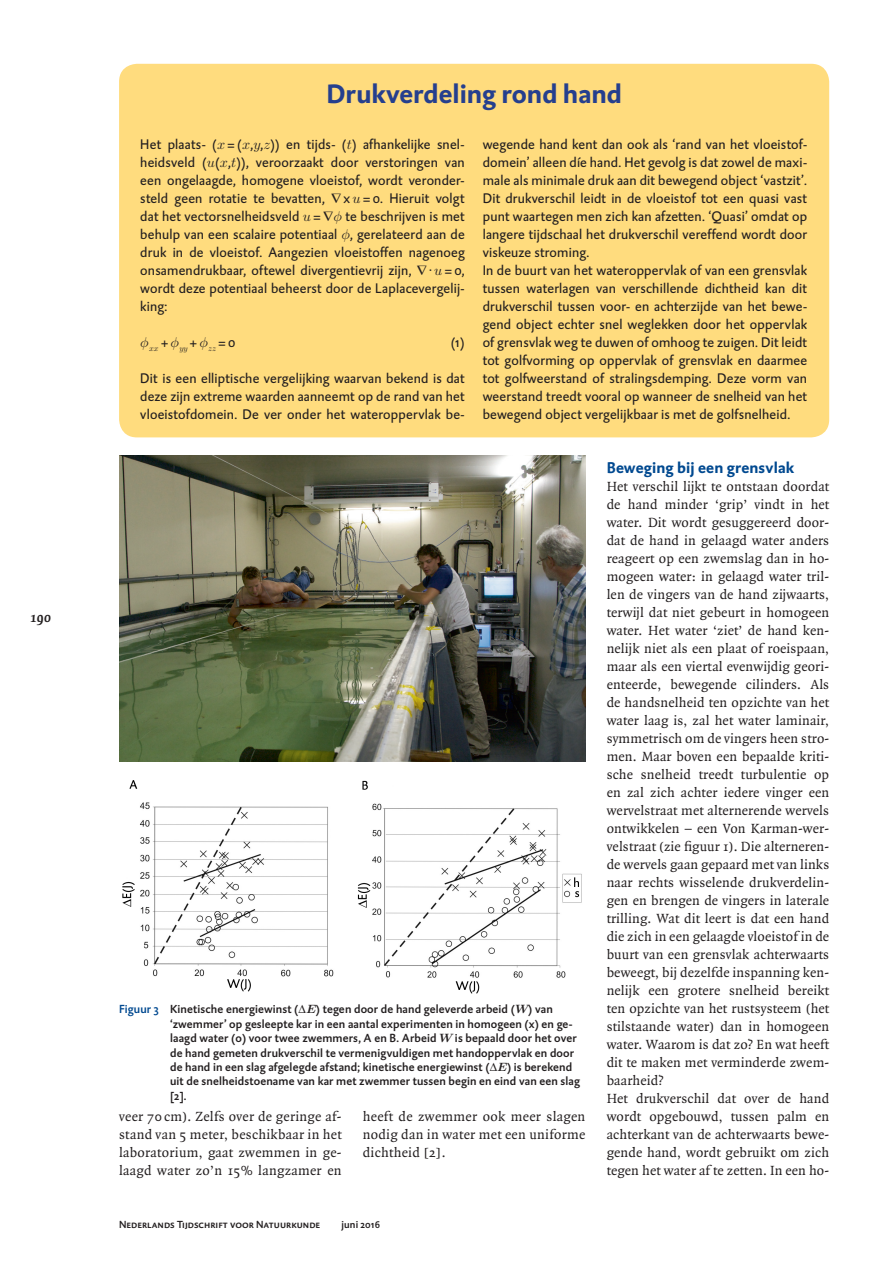
<style>
.page{position:relative;width:893px;height:1263px;background:#fff}
.page>*{position:absolute;margin:0;border:0;box-sizing:border-box;transform-origin:0 0}
.Kader_Kop{font:700 27px "DTL Caspari ST";color:#253f8e}
.Tussenkop_Referentie{font:700 15.75px "DTL Caspari T";letter-spacing:.01em;color:#014990}
.t1{font:italic 700 15px "Quadraat";color:#231f20}
.Basis_Tekst{font:14.25px/18px "Quadraat";letter-spacing:.015em;color:#231f20;text-align:justify}
.t2{font:14.25px/18px "DTL Caspari ST";letter-spacing:.015em;color:#231f20;text-align:justify}
.Bijschrift_foto_s{font:500 12px/14.4px "DTL Caspari ST";letter-spacing:.01em;color:#231f20}
.t3{font:500 10.5px "DTL Caspari T Caps";letter-spacing:.005em;color:#231f20}
.t4{font:500 10.5px "DTL Caspari ST";letter-spacing:.01em;color:#231f20}
.t5{font:8.25px "CMMI10";color:#231f20}
.s1{font-family:"CMMI10"}
.s2{color:#014990}
.s3{font-family:"CMMIB10";font-weight:400}
</style>
<div class="page">
<div style="left:119px;top:64px;width:710px;height:373px;background:#ffdc7e;border-radius:18px"></div>
<img style="left:119px;top:455px;width:466px;height:306px">
<img style="left:122px;top:780px;width:460px;height:214px">
<p class="t1" style="left:30px;top:609px;width:22px">190</p>
<p class="Kader_Kop" style="left:326px;top:76px;width:297px">Drukverdeling rond hand</p>
<p class="t2" style="left:140px;top:135px;width:326px">Het plaats- (<span class="s1">x</span> = (<span class="s1">x</span>,<span class="s1">y</span>,<span class="s1">z</span>)) en tijds- (<span class="s1">t</span>) afhankelijke snel&shy;heidsveld (<span class="s1">u</span>(<span class="s1">x</span>,<span class="s1">t</span>)), veroorzaakt door verstoringen van een ongelaagde, homogene vloeistof, wordt veronder&shy;steld geen rotatie te bevatten, ∇ x <span class="s1">u</span> = 0. Hieruit volgt dat het vectorsnelheidsveld <span class="s1">u</span> = ∇<span class="s1">φ</span> te beschrijven is met behulp van een scalaire potentiaal <span class="s1">φ</span>, gerelateerd aan de druk in de vloeistof. Aangezien vloeistoffen nagenoeg onsamendrukbaar, oftewel divergentievrij zijn, ∇ · <span class="s1">u</span> = 0, wordt deze potentiaal beheerst door de Laplacevergelij&shy;king:</p>
<p class="t5" style="left:140px;top:345px;width:97px"><sup>φ</sup>xx <sup>+</sup><sup>φ</sup>yy <sup>+</sup><sup>φ</sup>zz <sup>=0</sup></p>
<p class="t2" style="left:451px;top:333px;width:15px">(1)</p>
<p class="t2" style="left:140px;top:369px;width:326px">Dit is een elliptische vergelijking waarvan bekend is dat deze zijn extreme waarden aanneemt op de rand van het vloeistofdomein. De ver onder het wateroppervlak be-</p>
<p class="t2" style="left:483px;top:135px;width:326px">wegende hand kent dan ook als ‘rand van het vloeistof&shy;domein’ alleen díe hand. Het gevolg is dat zowel de maxi&shy;male als minimale druk aan dit bewegend object ‘vastzit’.<br>Dit drukverschil leidt in de vloeistof tot een quasi vast punt waartegen men zich kan afzetten. ‘Quasi’ omdat op langere tijdschaal het drukverschil vereffend wordt door viskeuze stroming.</p>
<p class="t2" style="left:483px;top:261px;width:326px">In de buurt van het wateroppervlak of van een grensvlak tussen waterlagen van verschillende dichtheid kan dit drukverschil tussen voor- en achterzijde van het bewe&shy;gend object echter snel weglekken door het oppervlak of grensvlak weg te duwen of omhoog te zuigen. Dit leidt tot golfvorming op oppervlak of grensvlak en daarmee tot golfweerstand of stralingsdemping. Deze vorm van weerstand treedt vooral op wanneer de snelheid van het bewegend object vergelijkbaar is met de golfsnelheid.</p>
<p class="Bijschrift_foto_s" style="left:170px;top:1002px;width:411px;text-indent:-51px"><span class="s2">Figuur 3</span> Kinetische energiewinst (Δ<span class="s3">E</span>) tegen door de hand geleverde arbeid (<span class="s3">W</span>) van ‘zwemmer’ op gesleepte kar in een aantal experimenten in homogeen (x) en ge&shy;laagd water (o) voor twee zwemmers, A en B. Arbeid <span class="s3">W</span> is bepaald door het over de hand gemeten drukverschil te vermenigvuldigen met handoppervlak en door de hand in een slag afgelegde afstand; kinetische energiewinst (Δ<span class="s3">E</span>) is berekend uit de snelheidstoename van kar met zwemmer tussen begin en eind van een slag [2].</p>
<p class="Basis_Tekst" style="left:119px;top:1108px;width:224px">veer 70 cm). Zelfs over de geringe af&shy;stand van 5 meter, beschikbaar in het laboratorium, gaat zwemmen in ge&shy;laagd water zo’n 15% langzamer en</p>
<p class="Basis_Tekst" style="left:363px;top:1108px;width:224px">heeft de zwemmer ook meer slagen nodig dan in water met een uniforme dichtheid [2].</p>
<p class="t3" style="left:119px;top:1218px;width:203px">Nederlands Tijdschrift voor Natuurkunde</p>
<p class="t4" style="left:342px;top:1218px;width:40px">juni 2016</p>
<p class="Tussenkop_Referentie" style="left:607px;top:458px;width:189px">Beweging bij een grensvlak</p>
<p class="Basis_Tekst" style="left:607px;top:478px;width:224px">Het verschil lijkt te ontstaan doordat de hand minder ‘grip’ vindt in het water. Dit wordt gesuggereerd door&shy;dat de hand in gelaagd water anders reageert op een zwemslag dan in ho&shy;mogeen water: in gelaagd water tril&shy;len de vingers van de hand zijwaarts, terwijl dat niet gebeurt in homogeen water. Het water ‘ziet’ de hand ken&shy;nelijk niet als een plaat of roeispaan, maar als een viertal evenwijdig geori&shy;ënteerde, bewegende cilinders. Als de handsnelheid ten opzichte van het water laag is, zal het water laminair, symmetrisch om de vingers heen stro&shy;men. Maar boven een bepaalde kriti&shy;sche snelheid treedt turbulentie op en zal zich achter iedere vinger een wervelstraat met alternerende wervels ontwikkelen – een Von Karman-wer&shy;velstraat (zie figuur 1). Die alterneren&shy;de wervels gaan gepaard met van links naar rechts wisselende drukverdelin&shy;gen en brengen de vingers in laterale trilling. Wat dit leert is dat een hand die zich in een gelaagde vloeistof in de buurt van een grensvlak achterwaarts beweegt, bij dezelfde inspanning ken&shy;nelijk een grotere snelheid bereikt ten opzichte van het rustsysteem (het stilstaande water) dan in homogeen water. Waarom is dat zo? En wat heeft dit te maken met verminderde zwem&shy;baarheid?</p>
<p class="Basis_Tekst" style="left:607px;top:1090px;width:224px">Het drukverschil dat over de hand wordt opgebouwd, tussen palm en achterkant van de achterwaarts bewe&shy;gende hand, wordt gebruikt om zich tegen het water af te zetten. In een ho-</p>
</div>
